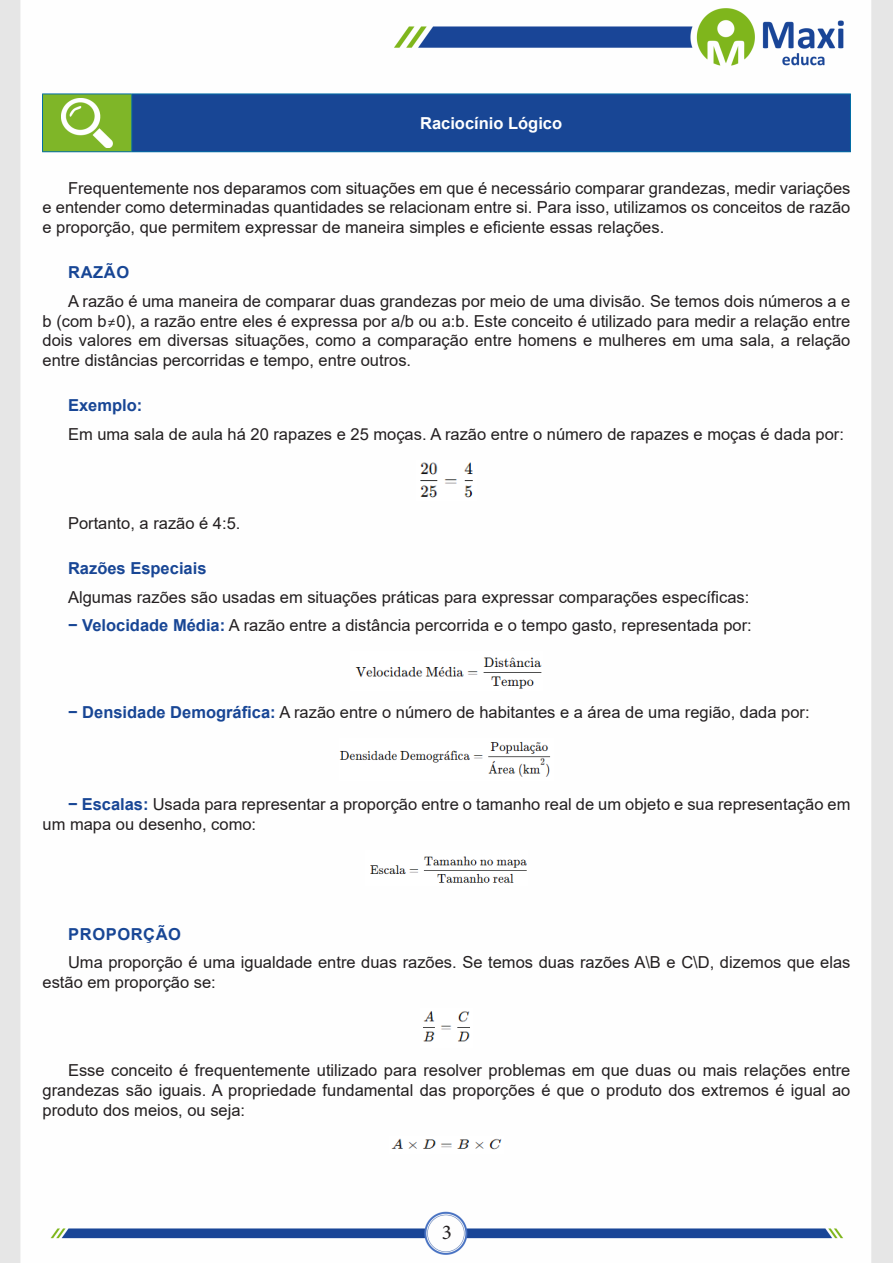
<style>
.page{position:relative;width:893px;height:1263px;background:#fff}
.page>*{position:absolute;margin:0;border:0;box-sizing:border-box;transform-origin:0 0}
.t1{font:21px "Minion Pro";color:#231f20}
.TEXTO_BASE{font:16.5px/19.8px "Arial";color:#231f20;text-align:justify}
.TEXTO_BASE-2{font:700 16.5px "Arial";color:#184695}
.CENTRALIZAR{font:700 16.5px "Arial";color:#fff}
.TEXTO_BASE-3{font:700 16.5px "Arial";letter-spacing:.035em;color:#184695}
.s1{font-weight:700;color:#184695}
</style>
<div class="page">
<img style="left:0;top:0;width:893px;height:1263px">
<div style="left:43px;top:94px;width:89px;height:58px;background:#7fb628"></div>
<div style="left:132px;top:94px;width:718px;height:58px;background:#184695"></div>
<hr style="left:42px;top:94px;width:90px;height:1px;background:#036ea6">
<hr style="left:42px;top:94px;width:1px;height:57px;background:#036ea6">
<hr style="left:42px;top:151px;width:90px;height:1px;background:#036ea6">
<hr style="left:132px;top:94px;width:719px;height:1px;background:#036ea6">
<hr style="left:131px;top:94px;width:1px;height:57px;background:#036ea6">
<hr style="left:850px;top:94px;width:1px;height:57px;background:#036ea6">
<hr style="left:132px;top:151px;width:719px;height:1px;background:#036ea6">
<img style="left:62px;top:98px;width:50px;height:49px">
<img style="left:417px;top:460px;width:59px;height:41px">
<img style="left:350px;top:651px;width:193px;height:39px">
<img style="left:339px;top:739px;width:215px;height:41px">
<img style="left:366px;top:850px;width:161px;height:36px">
<img style="left:420px;top:1008px;width:52px;height:40px">
<img style="left:390px;top:1136px;width:113px;height:17px">
<p class="CENTRALIZAR" style="left:420px;top:111px;width:144px">Raciocínio Lógico</p>
<p class="TEXTO_BASE" style="left:43px;top:178px;width:809px;text-indent:26px">Frequentemente nos deparamos com situações em que é necessário comparar grandezas, medir variações e entender como determinadas quantidades se relacionam entre si. Para isso, utilizamos os conceitos de razão e proporção, que permitem expressar de maneira simples e eficiente essas relações.</p>
<p class="TEXTO_BASE-2" style="left:68px;top:261px;width:62px">RAZÃO</p>
<p class="TEXTO_BASE" style="left:43px;top:291px;width:809px;text-indent:26px">A razão é uma maneira de comparar duas grandezas por meio de uma divisão. Se temos dois números a e b (com b≠0), a razão entre eles é expressa por a/b ou a:b. Este conceito é utilizado para medir a relação entre dois valores em diversas situações, como a comparação entre homens e mulheres em uma sala, a relação entre distâncias percorridas e tempo, entre outros.</p>
<p class="TEXTO_BASE-2" style="left:68px;top:394px;width:76px">Exemplo:</p>
<p class="TEXTO_BASE" style="left:68px;top:424px;width:777px">Em uma sala de aula há 20 rapazes e 25 moças. A razão entre o número de rapazes e moças é dada por:</p>
<p class="TEXTO_BASE" style="left:68px;top:513px;width:174px">Portanto, a razão é 4:5.</p>
<p class="TEXTO_BASE-2" style="left:68px;top:557px;width:140px">Razões Especiais</p>
<p class="TEXTO_BASE" style="left:68px;top:587px;width:683px">Algumas razões são usadas em situações práticas para expressar comparações específicas:</p>
<p class="TEXTO_BASE" style="left:68px;top:615px;width:685px"><span class="s1">− Velocidade Média:</span> A razão entre a distância percorrida e o tempo gasto, representada por:</p>
<p class="TEXTO_BASE" style="left:68px;top:703px;width:743px"><span class="s1">− Densidade Demográfica:</span> A razão entre o número de habitantes e a área de uma região, dada por:</p>
<p class="TEXTO_BASE" style="left:43px;top:794px;width:809px;text-indent:26px"><span class="s1">− Escalas:</span> Usada para representar a proporção entre o tamanho real de um objeto e sua representação em um mapa ou desenho, como:</p>
<p class="TEXTO_BASE-3" style="left:68px;top:922px;width:114px">PROPORÇÃO</p>
<p class="TEXTO_BASE" style="left:43px;top:952px;width:809px;text-indent:26px">Uma proporção é uma igualdade entre duas razões. Se temos duas razões A\B e C\D, dizemos que elas estão em proporção se:</p>
<p class="TEXTO_BASE" style="left:43px;top:1060px;width:809px;text-indent:26px">Esse conceito é frequentemente utilizado para resolver problemas em que duas ou mais relações entre grandezas são iguais. A propriedade fundamental das proporções é que o produto dos extremos é igual ao produto dos meios, ou seja:</p>
<p class="t1" style="left:442px;top:1218px;width:12px">3</p>
</div>
